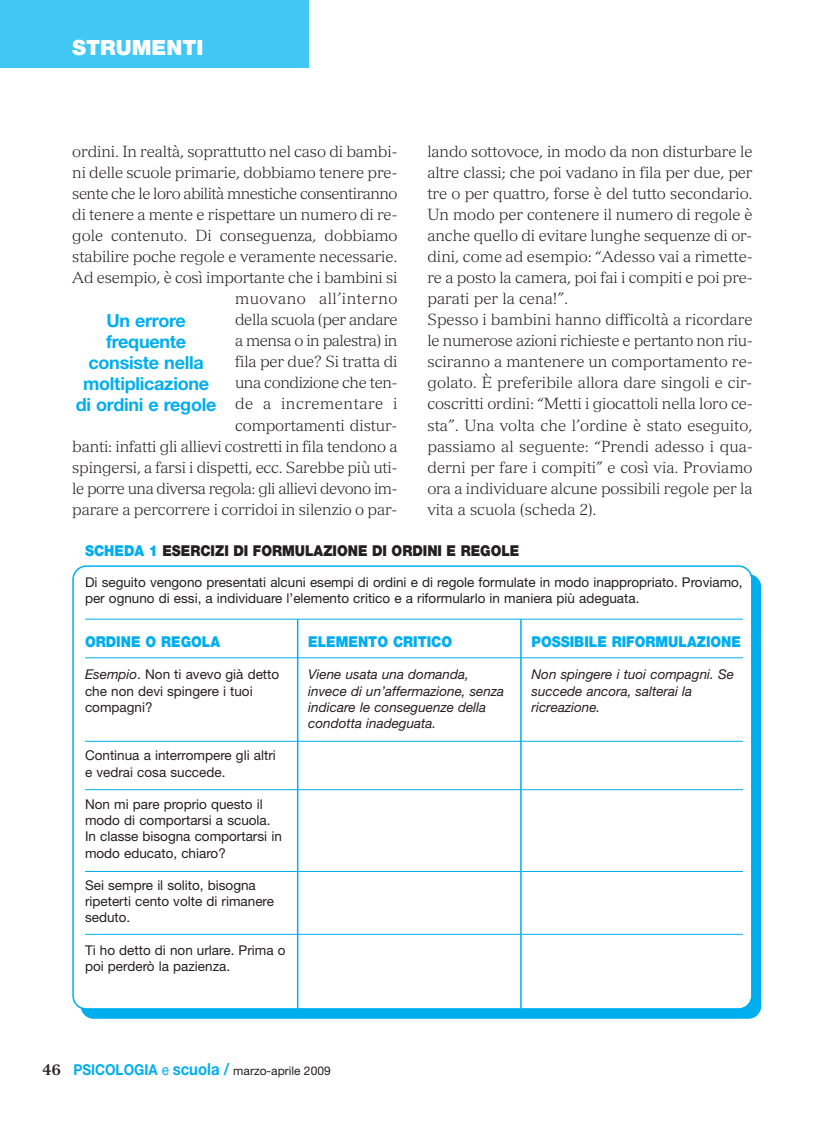
<style>
.page{position:relative;width:825px;height:1123px;background:#fff}
.page>*{position:absolute;margin:0;border:0;box-sizing:border-box;transform-origin:0 0}
.t1{font:900 21px "Helvetica Neue LT Std";color:#fff}
.t2{font:700 18px/21px "Helvetica Neue LT Std";letter-spacing:-.015em;color:#00aeef;text-align:center}
.t3{font:300 15.75px/21px "Versailles LT Std";letter-spacing:-.01em;color:#231f20;text-align:right}
.t4{font:900 15px "Helvetica Neue LT Std";color:#00aeef;scale:.9 1}
.t5{font:900 15px "Helvetica Neue LT Std";color:#231f20;scale:.9 1}
.t6{font:13.5px/16.2px "Helvetica Neue LT Std";color:#231f20}
.t7{font:italic 13.5px/16.2px "Helvetica Neue LT Std";color:#231f20}
.t8{font:12px "Helvetica Neue LT Std";color:#231f20}
.s1{color:#00aeef}
.s2{font-style:italic}
.s3{font-family:"Versailles LT Std";font-weight:700;font-size:15px}
.s4{font-weight:700;font-size:15px;color:#00aeef}
.s5{font-size:15px;color:#00aeef}
.s6{font-weight:700;font-size:16.5px;color:#00aeef}
</style>
<div class="page">
<div style="left:0;top:0;width:308px;height:68px;background:#40c7f4"></div>
<div style="left:81px;top:574px;width:680px;height:444px;background:#00aeef;border-radius:13px"></div>
<div style="left:72px;top:565px;width:681px;height:444px;background:#fff"></div>
<hr style="left:85px;top:619px;width:658px;height:1px;background:#00aeef">
<hr style="left:85px;top:741px;width:658px;height:1px;background:#00aeef">
<hr style="left:85px;top:789px;width:658px;height:1px;background:#00aeef">
<hr style="left:85px;top:871px;width:658px;height:1px;background:#00aeef">
<hr style="left:297px;top:619px;width:1px;height:390px;background:#00aeef">
<hr style="left:520px;top:619px;width:2px;height:390px;background:#00aeef">
<hr style="left:85px;top:657px;width:658px;height:1px;background:#00aeef">
<hr style="left:85px;top:934px;width:658px;height:1px;background:#00aeef">
<h1 class="t1" style="left:72px;top:40px;width:133px">STRUMENTI</h1>
<p class="t3" style="left:72px;top:143px;width:327px">ordini. In realtà, soprattutto nel caso di bambi&shy;ni delle scuole primarie, dobbiamo tenere pre&shy;sente che le loro abilità mnestiche consentiranno di tenere a mente e rispettare un numero di re&shy;gole contenuto. Di conseguenza, dobbiamo stabilire poche regole e veramente necessarie.<br>Ad esempio, è così importante che i bambini si muovano all’interno<br>della scuola (per andare<br>a mensa o in palestra) in<br>fila per due? Si tratta di<br>una condizione che ten-<br>de a incrementare i<br>comportamenti distur-<br>banti: infatti gli allievi costretti in fila tendono a spingersi, a farsi i dispetti, ecc. Sarebbe più uti&shy;le porre una diversa regola: gli allievi devono im&shy;parare a percorrere i corridoi in silenzio o par-</p>
<p class="t3" style="left:427px;top:143px;width:327px;text-align:left">lando sottovoce, in modo da non disturbare le altre classi; che poi vadano in fila per due, per tre o per quattro, forse è del tutto secondario.<br>Un modo per contenere il numero di regole è anche quello di evitare lunghe sequenze di or&shy;dini, come ad esempio: “Adesso vai a rimette&shy;re a posto la camera, poi fai i compiti e poi pre&shy;parati per la cena!”.<br>Spesso i bambini hanno difficoltà a ricordare le numerose azioni richieste e pertanto non riu&shy;sciranno a mantenere un comportamento re&shy;golato. È preferibile allora dare singoli e cir&shy;coscritti ordini: “Metti i giocattoli nella loro ce&shy;sta”. Una volta che l’ordine è stato eseguito, passiamo al seguente: “Prendi adesso i qua&shy;derni per fare i compiti” e così via. Proviamo ora a individuare alcune possibili regole per la vita a scuola (scheda 2).</p>
<p class="t2" style="left:76px;top:311px;width:142px">Un errore frequente consiste nella moltiplicazione di ordini e regole</p>
<p class="t5" style="left:85px;top:545px;width:484px"><span class="s1">SCHEDA 1</span> ESERCIZI DI FORMULAZIONE DI ORDINI E REGOLE</p>
<p class="t6" style="left:85px;top:576px;width:659px;line-height:15.5px">Di seguito vengono presentati alcuni esempi di ordini e di regole formulate in modo inappropriato. Proviamo, per ognuno di essi, a individuare l’elemento critico e a riformularlo in maniera più adeguata.</p>
<p class="t4" style="left:85px;top:636px;width:152px">ORDINE O REGOLA</p>
<p class="t6" style="left:85px;top:667px;width:196px"><span class="s2">Esempio</span>. Non ti avevo già detto che non devi spingere i tuoi compagni?</p>
<p class="t6" style="left:85px;top:748px;width:192px">Continua a interrompere gli altri e vedrai cosa succede.</p>
<p class="t6" style="left:85px;top:797px;width:198px">Non mi pare proprio questo il modo di comportarsi a scuola.<br>In classe bisogna comportarsi in modo educato, chiaro?</p>
<p class="t6" style="left:85px;top:878px;width:191px">Sei sempre il solito, bisogna ripeterti cento volte di rimanere seduto.</p>
<p class="t6" style="left:85px;top:943px;width:202px">Ti ho detto di non urlare. Prima o poi perderò la pazienza.</p>
<p class="t4" style="left:308px;top:636px;width:161px">ELEMENTO CRITICO</p>
<p class="t7" style="left:308px;top:667px;width:197px">Viene usata una domanda, invece di un’affermazione, senza indicare le conseguenze della condotta inadeguata.</p>
<p class="t4" style="left:531px;top:636px;width:234px">POSSIBILE RIFORMULAZIONE</p>
<p class="t7" style="left:531px;top:667px;width:204px">Non spingere i tuoi compagni. Se succede ancora, salterai la ricreazione.</p>
<p class="t8" style="left:43px;top:1066px;width:290px"><span class="s3">46</span> <span class="s4">PSICOLOGIA</span> <span class="s5">e</span> <span class="s6">scuola /</span> marzo-aprile 2009</p>
</div>
